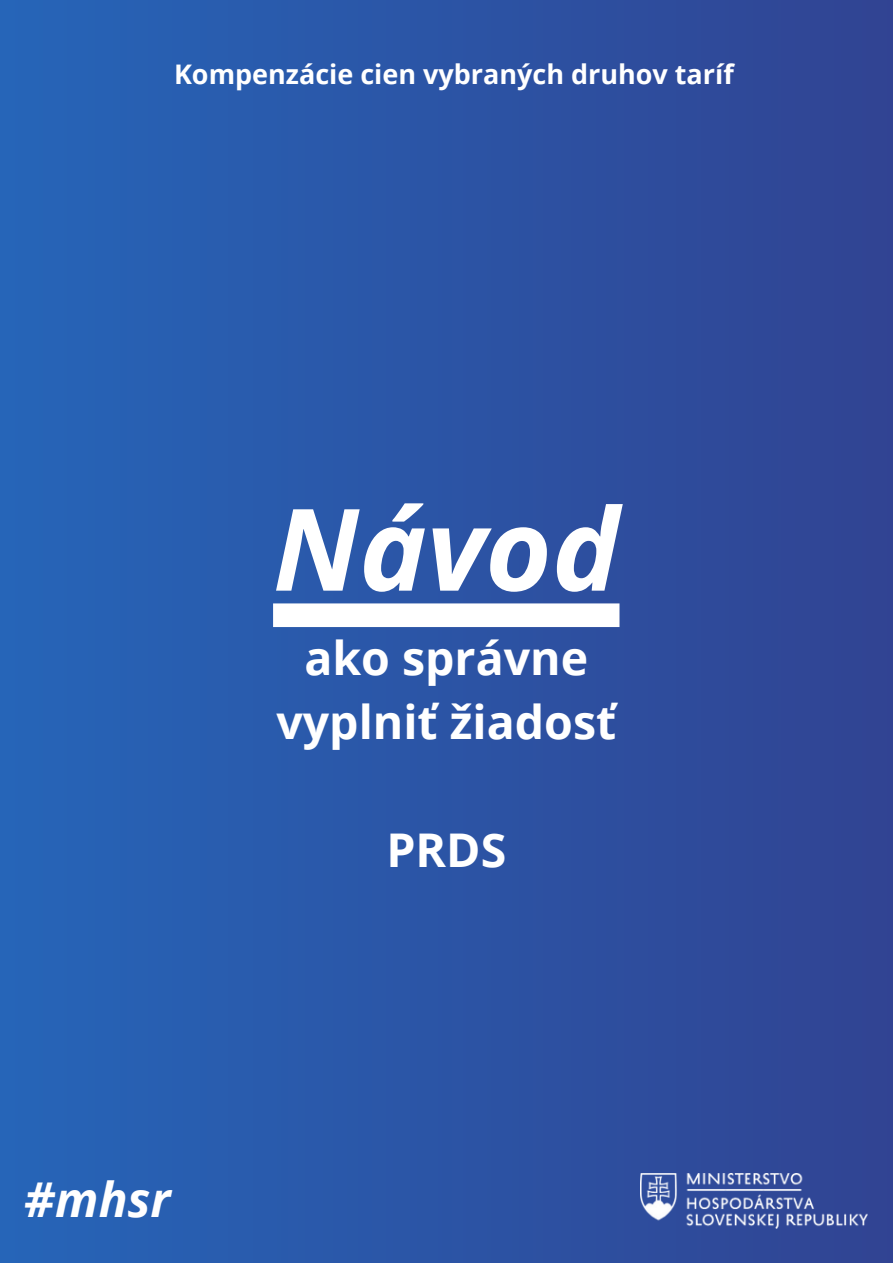
<style>
.page{position:relative;width:893px;height:1264px;background:#fff}
.page>*{position:absolute;margin:0;border:0;box-sizing:border-box;transform-origin:0 0}
.t1{font:italic 700 113.85px "Open Sans";color:#fff}
.t2{font:italic 700 48px "Open Sans";color:#fff}
.t3{font:700 46.5px/64.1px "Open Sans";color:#fff;text-align:center}
.t4{font:700 27px "Open Sans";color:#fff}
</style>
<div class="page">
<div style="left:0;top:0;width:892px;height:1262px;background:linear-gradient(to right,#2665b8,#314392)"></div>
<div style="left:273px;top:603px;width:346px;height:24px;background:#fff"></div>
<img style="left:640px;top:1173px;width:227px;height:55px">
<p class="t4" style="left:174px;top:56px;width:561px">Kompenzácie cien vybraných druhov taríf</p>
<p class="t1" style="left:273px;top:469px;width:348px">Návod</p>
<p class="t3" style="left:276px;top:625px;width:341px">ako správne vyplniť žiadosť</p>
<p class="t2" style="left:24px;top:1166px;width:148px">#mhsr</p>
<p class="t3" style="left:386px;top:817px;width:121px">PRDS</p>
</div>
